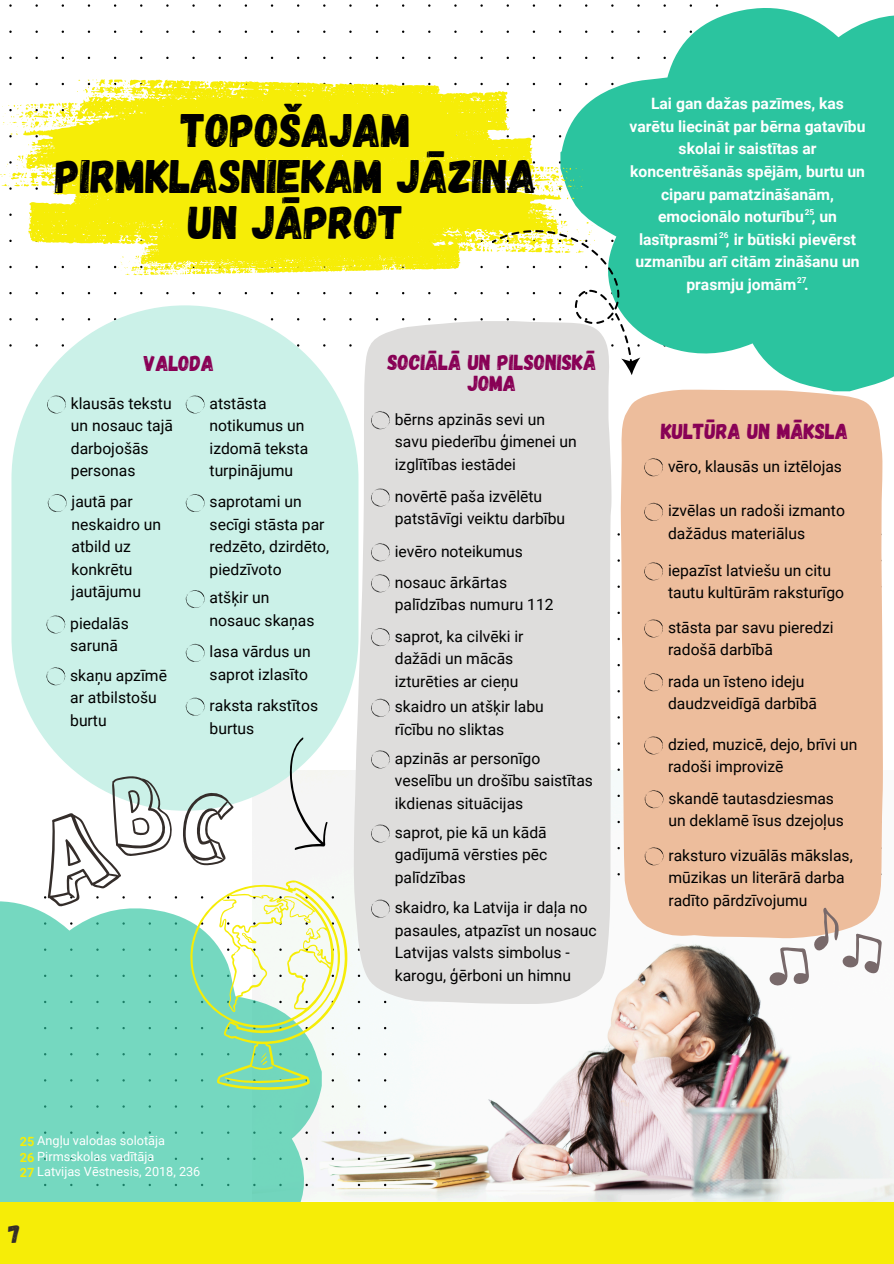
<style>
.page{position:relative;width:894px;height:1264px;background:#fff}
.page>*{position:absolute;margin:0;border:0;box-sizing:border-box;transform-origin:0 0}
.t1{font:46.95px/46.2px "Gagalin";color:#000;text-align:center}
.t2{font:25.5px "Gagalin";color:#342d2a}
.t3{font:21.75px/21.3px "Gagalin";color:#805;text-align:center}
.t4{font:15.75px/22.5px "Roboto";color:#000}
.t5{font:700 15.75px/22.5px "Roboto";color:#fff;text-align:center}
.t6{font:12.75px "Roboto";color:#fff}
.t7{font:700 8.25px "Roboto";color:#fff}
.s1{font-weight:700;color:#f6ed07}
</style>
<div class="page">
<img style="left:252px;top:770px;width:641px;height:431px">
<div style="left:0;top:901px;width:321px;height:300px;background:#75d8c0"></div>
<svg style="left:560px;top:4px;width:333px;height:385px;fill:#2bc49f"></svg>
<svg style="left:0;top:79px;width:534px;height:108px;fill:#f6ed07"></svg>
<div style="left:11px;top:305px;width:347px;height:505px;background:#cbf1e8;border-radius:173px"></div>
<svg style="left:47px;top:395px;width:19px;height:18px"></svg>
<svg style="left:186px;top:395px;width:19px;height:18px"></svg>
<svg style="left:48px;top:494px;width:19px;height:18px"></svg>
<svg style="left:186px;top:494px;width:19px;height:18px"></svg>
<svg style="left:46px;top:615px;width:20px;height:18px"></svg>
<svg style="left:186px;top:590px;width:19px;height:18px"></svg>
<svg style="left:46px;top:667px;width:20px;height:18px"></svg>
<svg style="left:186px;top:644px;width:19px;height:18px"></svg>
<svg style="left:186px;top:697px;width:19px;height:18px"></svg>
<div style="left:0;top:1201px;width:893px;height:62px;background:#f6ed07"></div>
<svg style="left:289px;top:736px;width:39px;height:114px"></svg>
<svg style="left:28px;top:141px;width:566px;height:111px;background:#eded2d"></svg>
<div style="left:353px;top:321px;width:258px;height:682px;background:#dedddc"></div>
<svg style="left:371px;top:411px;width:19px;height:18px"></svg>
<svg style="left:371px;top:698px;width:19px;height:18px"></svg>
<svg style="left:371px;top:488px;width:19px;height:18px"></svg>
<svg style="left:371px;top:750px;width:19px;height:18px"></svg>
<svg style="left:371px;top:543px;width:19px;height:18px"></svg>
<svg style="left:371px;top:824px;width:19px;height:18px"></svg>
<svg style="left:371px;top:574px;width:19px;height:18px"></svg>
<svg style="left:371px;top:896px;width:19px;height:28px"></svg>
<svg style="left:371px;top:628px;width:19px;height:18px"></svg>
<div style="left:620px;top:389px;width:262px;height:549px;background:#edbd9c"></div>
<svg style="left:644px;top:458px;width:19px;height:18px"></svg>
<svg style="left:644px;top:503px;width:19px;height:18px"></svg>
<svg style="left:643px;top:559px;width:20px;height:29px"></svg>
<svg style="left:643px;top:611px;width:20px;height:29px"></svg>
<svg style="left:643px;top:673px;width:20px;height:19px"></svg>
<svg style="left:643px;top:790px;width:29px;height:18px"></svg>
<svg style="left:643px;top:736px;width:20px;height:18px"></svg>
<svg style="left:643px;top:847px;width:29px;height:18px"></svg>
<svg style="left:114px;top:207px;width:346px;height:68px;background:#f6ee25"></svg>
<svg style="left:44px;top:813px;width:77px;height:93px"></svg>
<svg style="left:112px;top:776px;width:60px;height:80px"></svg>
<svg style="left:183px;top:793px;width:50px;height:72px"></svg>
<svg style="left:187px;top:879px;width:164px;height:211px"></svg>
<svg style="left:279px;top:895px;width:36px;height:29px"></svg>
<svg style="left:261px;top:1052px;width:6px;height:12px"></svg>
<svg style="left:769px;top:906px;width:112px;height:79px"></svg>
<svg style="left:492px;top:230px;width:138px;height:125px"></svg>
<svg style="left:621px;top:357px;width:19px;height:18px"></svg>
<p class="t1" style="left:55px;top:105px;width:482px">TOPOŠAJAM<br>PIRMKLASNIEKAM JĀZINA<br>UN JĀPROT</p>
<h1 class="t3" style="left:144px;top:351px;width:72px">VALODA</h1>
<h5 class="t4" style="left:71px;top:392px;width:104px">klausās tekstu un nosauc tajā darbojošās personas</h5>
<p class="t4" style="left:209px;top:392px;width:100px">atstāsta notikumus un izdomā teksta turpinājumu</p>
<p class="t4" style="left:72px;top:491px;width:91px">jautā par neskaidro un atbild uz konkrētu jautājumu</p>
<p class="t4" style="left:209px;top:491px;width:121px">saprotami un secīgi stāsta par redzēto, dzirdēto, piedzīvoto</p>
<p class="t4" style="left:70px;top:612px;width:60px">piedalās sarunā</p>
<h5 class="t4" style="left:209px;top:587px;width:106px">atšķir un nosauc skaņas</h5>
<h5 class="t4" style="left:209px;top:640px;width:102px">lasa vārdus un saprot izlasīto</h5>
<h5 class="t4" style="left:209px;top:694px;width:110px">raksta rakstītos burtus</h5>
<h5 class="t4" style="left:70px;top:664px;width:98px">skaņu apzīmē ar atbilstošu burtu</h5>
<p class="t3" style="left:387px;top:350px;width:210px">SOCIĀLĀ UN PILSONISKĀ<br>JOMA</p>
<h5 class="t4" style="left:394px;top:408px;width:183px">bērns apzinās sevi un savu piederību ģimenei un izglītības iestādei</h5>
<h5 class="t4" style="left:394px;top:485px;width:172px">novērtē paša izvēlētu patstāvīgi veiktu darbību</h5>
<p class="t4" style="left:394px;top:540px;width:130px">ievēro noteikumus</p>
<p class="t4" style="left:394px;top:571px;width:160px">nosauc ārkārtas palīdzības numuru 112</p>
<h5 class="t4" style="left:394px;top:625px;width:130px">saprot, ka cilvēki ir dažādi un mācās izturēties ar cieņu</h5>
<p class="t4" style="left:394px;top:695px;width:150px">skaidro un atšķir labu rīcību no sliktas</p>
<p class="t4" style="left:394px;top:747px;width:200px">apzinās ar personīgo veselību un drošību saistītas ikdienas situācijas</p>
<h5 class="t4" style="left:394px;top:821px;width:154px;text-align:justify">saprot, pie kā un kādā gadījumā vērsties pēc palīdzības</h5>
<p class="t4" style="left:394px;top:896px;width:203px">skaidro, ka Latvija ir daļa no pasaules, atpazīst un nosauc<br>Latvijas valsts simbolus - karogu, ģērboni un himnu</p>
<p class="t5" style="left:629px;top:93px;width:237px">Lai gan dažas pazīmes, kas varētu liecināt par bērna gatavību skolai ir saistītas ar koncentrēšanās spējām, burtu un ciparu pamatzināšanām, emocionālo noturību , un lasītprasmi , ir būtiski pievērst uzmanību arī citām zināšanu un prasmju jomām .</p>
<p class="t7" style="left:804px;top:207px;width:11px">25</p>
<h3 class="t7" style="left:718px;top:230px;width:11px">26</h3>
<h5 class="t7" style="left:796px;top:276px;width:11px">27</h5>
<p class="t3" style="left:661px;top:419px;width:188px">KULTŪRA UN MĀKSLA</p>
<p class="t4" style="left:667px;top:455px;width:175px">vēro, klausās un iztēlojas</p>
<h4 class="t4" style="left:667px;top:499px;width:178px">izvēlas un radoši izmanto dažādus materiālus</h4>
<p class="t4" style="left:667px;top:559px;width:178px">iepazīst latviešu un citu tautu kultūrām raksturīgo</p>
<p class="t4" style="left:667px;top:616px;width:167px">stāsta par savu pieredzi radošā darbībā</p>
<p class="t4" style="left:667px;top:670px;width:150px">rada un īsteno ideju daudzveidīgā darbībā</p>
<p class="t4" style="left:667px;top:733px;width:191px">dzied, muzicē, dejo, brīvi un radoši improvizē</p>
<p class="t4" style="left:668px;top:787px;width:177px">skandē tautasdziesmas un deklamē īsus dzejoļus</p>
<p class="t4" style="left:668px;top:844px;width:186px">raksturo vizuālās mākslas, mūzikas un literārā darba radīto pārdzīvojumu</p>
<h2 class="t6" style="left:20px;top:1133px;width:146px"><span class="s1">25</span> Angļu valodas solotāja</h2>
<h5 class="t6" style="left:20px;top:1149px;width:136px"><span class="s1">26</span> Pirmsskolas vadītāja</h5>
<p class="t6" style="left:20px;top:1164px;width:182px"><span class="s1">27</span> Latvijas Vēstnesis, 2018, 236</p>
<p class="t2" style="left:9px;top:1216px;width:13px">7</p>
</div>
